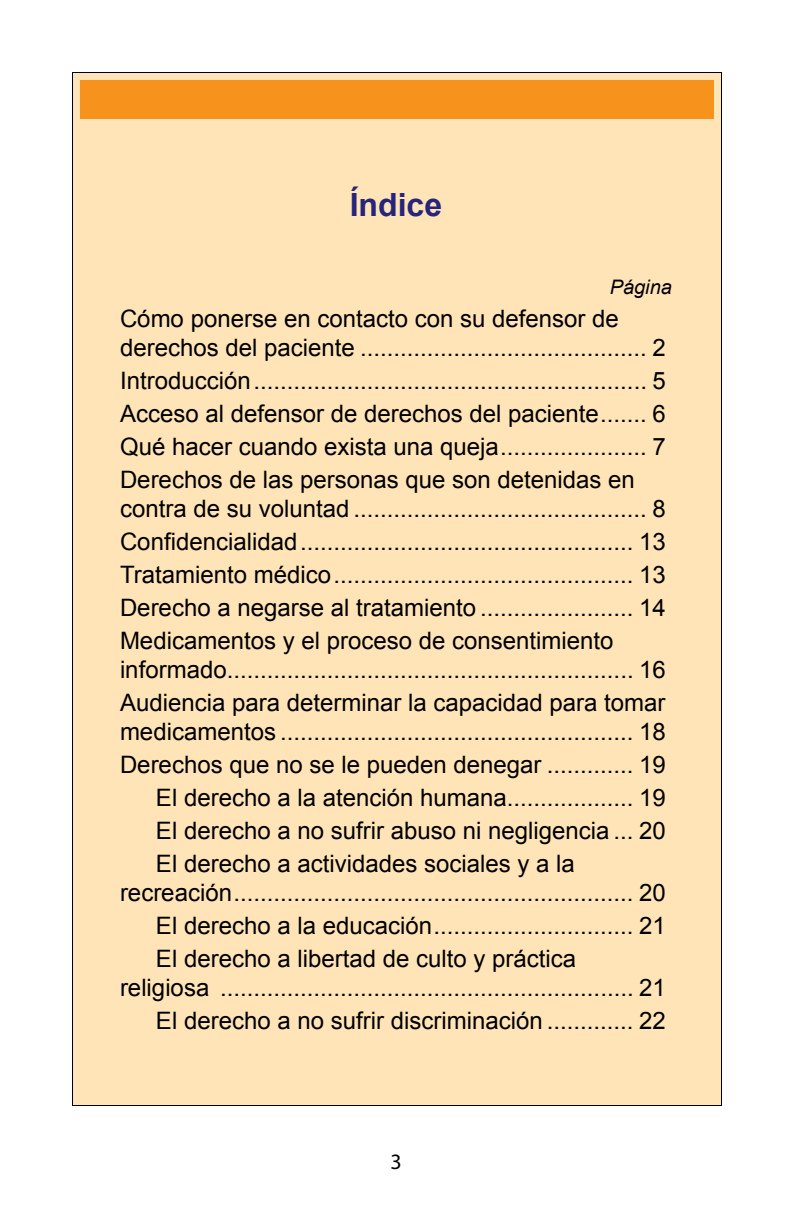
<style>
.page{position:relative;width:792px;height:1224px;background:#fff}
.page>*{position:absolute;margin:0;border:0;box-sizing:border-box;transform-origin:0 0}
.t1{font:700 32px "Arial";color:#26247b}
.t2{font:24px/33px "Arial";color:#000;text-align:justify}
.t3{font:italic 20px "Arial";color:#000}
</style>
<div class="page">
<div style="left:72px;top:72px;width:650px;height:1034px;background:#ffe4b8"></div>
<div style="left:80px;top:80px;width:634px;height:39px;background:#f7931d"></div>
<h1 class="t1" style="left:350px;top:184px;width:94px">Índice</h1>
<p class="t3" style="left:610px;top:274px;width:64px">Página</p>
<p class="t2" style="left:120px;top:304px;width:547px;line-height:29px">Cómo ponerse en contacto con su defensor de derechos del paciente ........................................... 2</p>
<p class="t2" style="left:120px;top:364px;width:547px">Introducción........................................................... 5<br>Acceso al defensor de derechos del paciente....... 6<br>Qué hacer cuando exista una queja...................... 7<br>Derechos de las personas que son detenidas en</p>
<p class="t2" style="left:120px;top:492px;width:547px">contra de su voluntad ............................................ 8<br>Confidencialidad.................................................. 13<br>Tratamiento médico............................................. 13<br>Derecho a negarse al tratamiento ....................... 14<br>Medicamentos y el proceso de consentimiento</p>
<p class="t2" style="left:120px;top:653px;width:547px">informado............................................................. 16<br>Audiencia para determinar la capacidad para tomar</p>
<p class="t2" style="left:120px;top:715px;width:547px">medicamentos ..................................................... 18</p>
<p class="t2" style="left:120px;top:748px;width:547px">Derechos que no se le pueden denegar ............. 19</p>
<p class="t2" style="left:156px;top:781px;width:511px">El derecho a la atención humana................... 19</p>
<p class="t2" style="left:156px;top:814px;width:511px">El derecho a no sufrir abuso ni negligencia ... 20</p>
<p class="t2" style="left:156px;top:847px;width:420px">El derecho a actividades sociales y a la</p>
<p class="t2" style="left:156px;top:876px;width:511px;text-indent:-36px">recreación............................................................ 20<br>El derecho a la educación.............................. 21<br>El derecho a libertad de culto y práctica</p>
<p class="t2" style="left:120px;top:971px;width:547px;text-align:right">religiosa .............................................................. 21<br>El derecho a no sufrir discriminación ............. 22</p>
</div>
